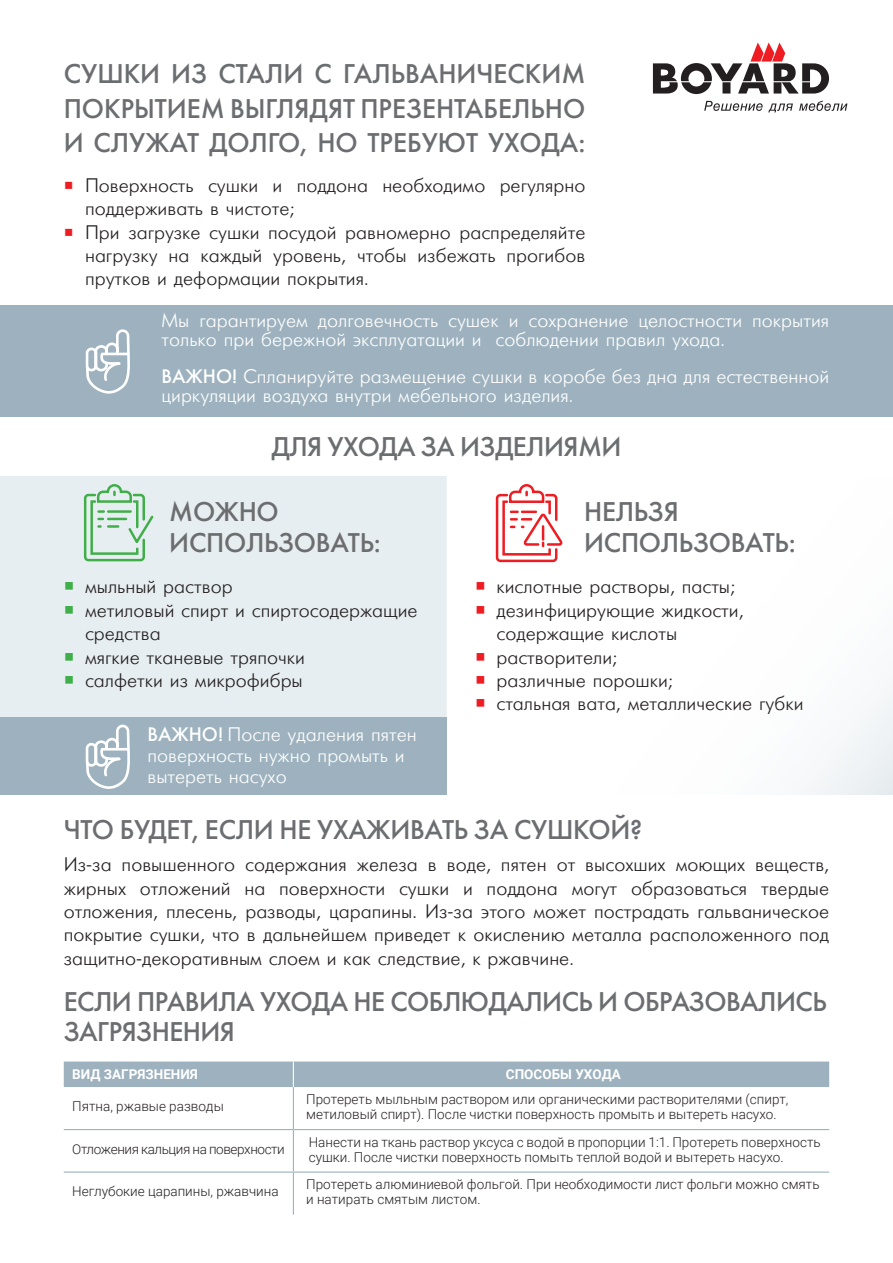
<style>
.page{position:relative;width:893px;height:1263px;background:#fff}
.page>*{position:absolute;margin:0;border:0;box-sizing:border-box;transform-origin:0 0}
.t1{font:27px/34.5px "Futura Futuris C";letter-spacing:-.01em;color:#6c6d70}
.t2{font:19.5px/23.4px "Futuris Cyrillic";color:#231f20}
.t3{font:19.5px/19.5px "Futuris Cyrillic";color:#fff}
.List_Paragraph{font:300 13.5px/15px "Roboto";color:#231f20}
.List_Paragraph-2{font:300 13.5px "Roboto";letter-spacing:-.03em;color:#231f20}
.List_Paragraph-3{font:700 13.5px "Roboto";color:#fff}
.s1{color:#ee1d23}
.s2{font-family:"Futura Futuris C"}
.s3{color:#40ae49}
</style>
<div class="page">
<svg style="left:704px;top:101px;width:143px;height:11px"></svg>
<svg style="left:653px;top:43px;width:176px;height:51px"></svg>
<div style="left:0;top:476px;width:446px;height:319px;background:#e7eef1"></div>
<div style="left:0;top:306px;width:893px;height:111px;background:#9db2be"></div>
<hr style="left:293px;top:1087px;width:1px;height:42px;background:#9db2be">
<hr style="left:64px;top:1129px;width:229px;height:1px;background:#9db2be">
<hr style="left:293px;top:1129px;width:536px;height:1px;background:#9db2be">
<hr style="left:293px;top:1130px;width:1px;height:41px;background:#9db2be">
<hr style="left:64px;top:1171px;width:229px;height:2px;background:#9db2be">
<hr style="left:293px;top:1171px;width:536px;height:2px;background:#9db2be">
<hr style="left:293px;top:1173px;width:1px;height:41px;background:#9db2be">
<div style="left:64px;top:1061px;width:765px;height:26px;background:#9db2be"></div>
<svg style="left:83px;top:484px;width:71px;height:78px"></svg>
<svg style="left:495px;top:484px;width:68px;height:79px"></svg>
<div style="left:0;top:717px;width:446px;height:78px;background:#9db2be"></div>
<svg style="left:85px;top:724px;width:45px;height:65px"></svg>
<svg style="left:85px;top:329px;width:45px;height:65px"></svg>
<p class="t1" style="left:64px;top:57px;width:523px;text-align:justify">СУШКИ ИЗ СТАЛИ С ГАЛЬВАНИЧЕСКИМ ПОКРЫТИЕМ ВЫГЛЯДЯТ ПРЕЗЕНТАБЕЛЬНО И СЛУЖАТ ДОЛГО, НО ТРЕБУЮТ УХОДА:</p>
<p class="t2" style="left:85px;top:174px;width:502px;text-indent:-21px"><span class="s1">○</span> Поверхность сушки и поддона необходимо регулярно поддерживать в чистоте;</p>
<p class="t2" style="left:85px;top:221px;width:502px;text-align:justify;text-indent:-21px"><span class="s1">○</span> При загрузке сушки посудой равномерно распределяйте нагрузку на каждый уровень, чтобы избежать прогибов прутков и деформации покрытия.</p>
<p class="t3" style="left:162px;top:311px;width:669px">Мы гарантируем долговечность сушек и сохранение целостности покрытия только при бережной эксплуатации и соблюдении правил ухода.</p>
<p class="t3" style="left:162px;top:367px;width:669px"><span class="s2">ВАЖНО!</span> Спланируйте размещение сушки в коробе без дна для естественной циркуляции воздуха внутри мебельного изделия.</p>
<p class="t1" style="left:272px;top:430px;width:351px">ДЛЯ УХОДА ЗА ИЗДЕЛИЯМИ</p>
<p class="t1" style="left:169px;top:496px;width:213px;line-height:31px">МОЖНО<br>ИСПОЛЬЗОВАТЬ:</p>
<p class="t1" style="left:584px;top:496px;width:213px;line-height:31px">НЕЛЬЗЯ<br>ИСПОЛЬЗОВАТЬ:</p>
<p class="t2" style="left:64px;top:575px;width:170px"><span class="s3">○</span> мыльный раствор</p>
<p class="t2" style="left:85px;top:599px;width:334px;text-indent:-21px"><span class="s3">○</span> метиловый спирт и спиртосодержащие средства</p>
<p class="t2" style="left:64px;top:646px;width:243px"><span class="s3">○</span> мягкие тканевые тряпочки</p>
<p class="t2" style="left:64px;top:669px;width:241px"><span class="s3">○</span> салфетки из микрофибры</p>
<p class="t3" style="left:147px;top:725px;width:271px;line-height:21px"><span class="s2">ВАЖНО!</span> После удаления пятен поверхность нужно промыть и вытереть насухо</p>
<p class="t2" style="left:475px;top:575px;width:261px"><span class="s1">○</span> кислотные растворы, пасты;</p>
<p class="t2" style="left:496px;top:599px;width:249px;text-indent:-21px"><span class="s1">○</span> дезинфицирующие жидкости, содержащие кислоты</p>
<p class="t2" style="left:475px;top:646px;width:144px"><span class="s1">○</span> растворители;</p>
<p class="t2" style="left:475px;top:669px;width:199px"><span class="s1">○</span> различные порошки;</p>
<p class="t2" style="left:475px;top:692px;width:330px"><span class="s1">○</span> стальная вата, металлические губки</p>
<p class="t1" style="left:64px;top:813px;width:580px">ЧТО БУДЕТ, ЕСЛИ НЕ УХАЖИВАТЬ ЗА СУШКОЙ?</p>
<p class="t2" style="left:64px;top:853px;width:767px;text-align:justify">Из-за повышенного содержания железа в воде, пятен от высохших моющих веществ, жирных отложений на поверхности сушки и поддона могут образоваться твердые отложения, плесень, разводы, царапины. Из-за этого может пострадать гальваническое покрытие сушки, что в дальнейшем приведет к окислению металла расположенного под защитно-декоративным слоем и как следствие, к ржавчине.</p>
<p class="t1" style="left:64px;top:986px;width:764px;line-height:30px">ЕСЛИ ПРАВИЛА УХОДА НЕ СОБЛЮДАЛИСЬ И ОБРАЗОВАЛИСЬ<br>ЗАГРЯЗНЕНИЯ</p>
<p class="List_Paragraph-3" style="left:72px;top:1065px;width:127px">ВИД ЗАГРЯЗНЕНИЯ</p>
<p class="List_Paragraph-3" style="left:506px;top:1065px;width:117px">СПОСОБЫ УХОДА</p>
<p class="List_Paragraph" style="left:72px;top:1098px;width:153px">Пятна, ржавые разводы</p>
<p class="List_Paragraph" style="left:306px;top:1091px;width:484px">Протереть мыльным раствором или органическими растворителями (спирт, метиловый спирт). После чистки поверхность промыть и вытереть насухо.</p>
<p class="List_Paragraph-2" style="left:72px;top:1140px;width:214px">Отложения кальция на поверхности</p>
<p class="List_Paragraph" style="left:309px;top:1134px;width:513px">Нанести на ткань раствор уксуса с водой в пропорции 1:1. Протереть поверхность сушки. После чистки поверхность помыть теплой водой и вытереть насухо.</p>
<p class="List_Paragraph" style="left:72px;top:1183px;width:208px">Неглубокие царапины, ржавчина</p>
<p class="List_Paragraph" style="left:306px;top:1176px;width:515px">Протереть алюминиевой фольгой. При необходимости лист фольги можно смять и натирать смятым листом.</p>
</div>
